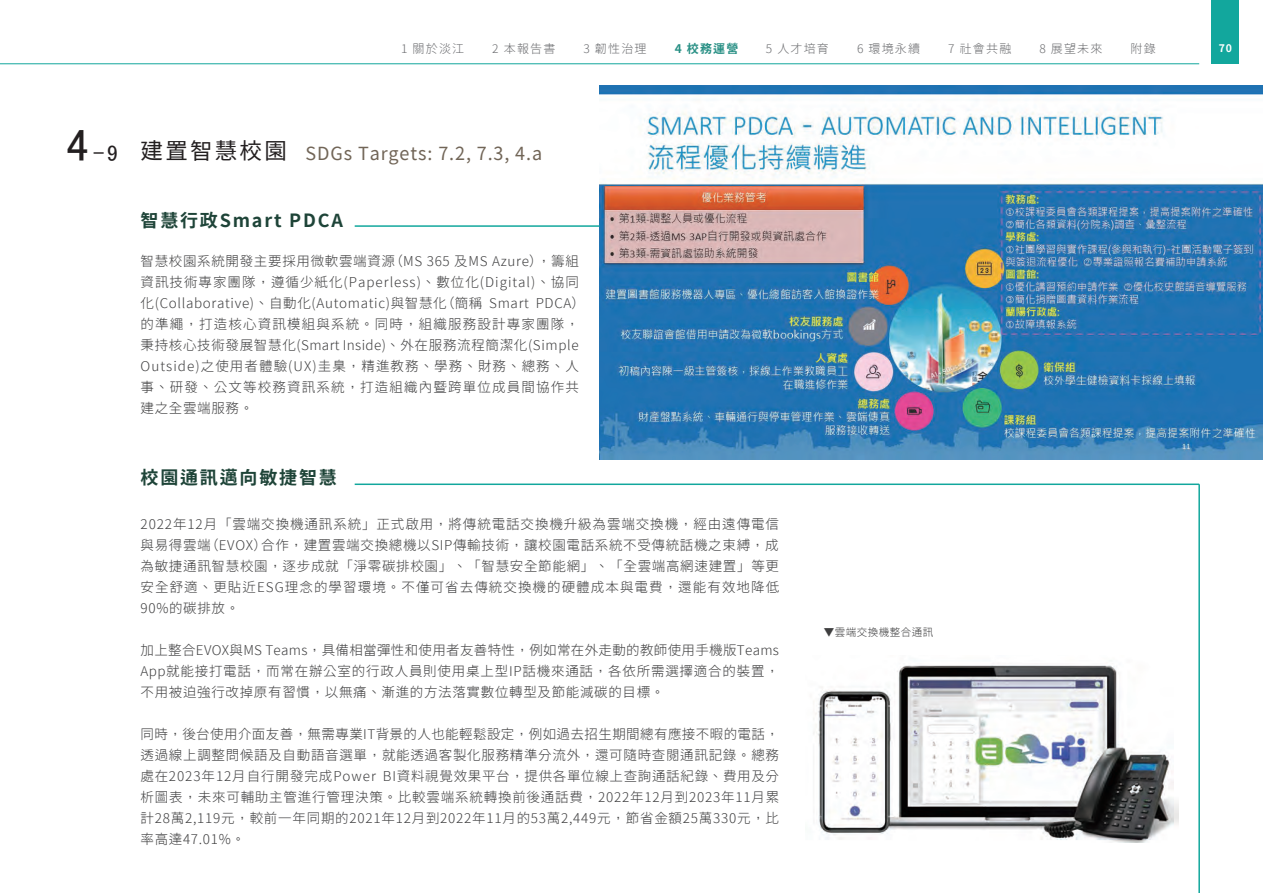
<style>
.page{position:relative;width:1263px;height:893px;background:#fff}
.page>*{position:absolute;margin:0;border:0;box-sizing:border-box;transform-origin:0 0}
.t1{font:18px "Taipei Sans TC Beta";letter-spacing:.05em;color:#716557}
.t2{font:700 18px "Taipei Sans TC Beta";letter-spacing:.1em;color:#1e4438}
.t3{font:300 13.5px/21px "Taipei Sans TC Beta";letter-spacing:.055em;color:#3e3e3f;text-align:justify}
.t4{font:300 12px "Taipei Sans TC Beta";letter-spacing:.1em;color:#6c6d70}
.t5{font:700 12px "Taipei Sans TC Beta";color:#299085}
.t6{font:300 10.5px "Taipei Sans TC Beta";letter-spacing:.05em;color:#3e3e3f}
.t7{font:700 10.5px "Taipei Sans TC Beta";color:#fff}
.s1{font-family:"MS P Gothic";font-size:45px;color:#231f20}
.s2{font-family:"MS P Gothic";font-size:22.5px;color:#231f20}
.s3{font-size:22.5px;color:#231f20}
</style>
<div class="page">
<hr style="left:0;top:63px;width:1199px;height:1px;background:#12a79d">
<div style="left:1212px;top:0;width:27px;height:64px;background:#12a79d"></div>
<img style="left:600px;top:86px;width:663px;height:373px">
<hr style="left:355px;top:225px;width:244px;height:2px;background:#12a79d">
<hr style="left:355px;top:483px;width:844px;height:2px;background:#12a79d">
<img style="left:813px;top:665px;width:365px;height:177px">
<hr style="left:1198px;top:484px;width:2px;height:409px;background:#12a79d">
<p class="t4" style="left:401px;top:42px;width:65px">1 關於淡江</p>
<p class="t4" style="left:492px;top:42px;width:65px">2 本報告書</p>
<p class="t4" style="left:583px;top:42px;width:65px">3 韌性治理</p>
<p class="t5" style="left:675px;top:42px;width:65px">4 校務運營</p>
<p class="t4" style="left:766px;top:42px;width:65px">5 人才培育</p>
<p class="t4" style="left:857px;top:42px;width:65px">6 環境永續</p>
<p class="t4" style="left:948px;top:42px;width:65px">7 社會共融</p>
<p class="t4" style="left:1039px;top:42px;width:65px">8 展望未來</p>
<p class="t4" style="left:1130px;top:42px;width:27px">附錄</p>
<p class="t7" style="left:1219px;top:42px;width:15px">70</p>
<h1 class="t1" style="left:66px;top:143px;width:477px"><span class="s1">4</span><span class="s2">-9</span> <span class="s3">建置智慧校園</span> SDGs Targets: 7.2, 7.3, 4.a</h1>
<h1 class="t2" style="left:141px;top:210px;width:204px">智慧行政Smart PDCA</h1>
<p class="t3" style="left:141px;top:251px;width:446px;text-align:left">智慧校園系統開發主要採用微軟雲端資源（MS 365 及MS Azure），籌組資訊技術專家團隊，遵循少紙化(Paperless)、數位化(Digital)、協同化(Collaborative)、自動化(Automatic)與智慧化（簡稱 Smart PDCA）的準繩，打造核心資訊模組與系統。同時，組織服務設計專家團隊，秉持核心技術發展智慧化(Smart Inside)、外在服務流程簡潔化(Simple Outside)之使用者體驗(UX)圭臬，精進教務、學務、財務、總務、人事、研發、公文等校務資訊系統，打造組織內暨跨單位成員間協作共建之全雲端服務。</p>
<h1 class="t2" style="left:141px;top:467px;width:198px">校園通訊邁向敏捷智慧</h1>
<p class="t3" style="left:141px;top:513px;width:640px">2022年12月「雲端交換機通訊系統」正式啟用，將傳統電話交換機升級為雲端交換機，經由遠傳電信與易得雲端（EVOX）合作，建置雲端交換總機以SIP傳輸技術，讓校園電話系統不受傳統話機之束縛，成為敏捷通訊智慧校園，逐步成就「淨零碳排校園」、「智慧安全節能網」、「全雲端高網速建置」等更安全舒適、更貼近ESG理念的學習環境。不僅可省去傳統交換機的硬體成本與電費，還能有效地降低90%的碳排放。</p>
<p class="t3" style="left:141px;top:639px;width:640px">加上整合EVOX與MS Teams，具備相當彈性和使用者友善特性，例如常在外走動的教師使用手機版Teams App就能接打電話，而常在辦公室的行政人員則使用桌上型IP話機來通話，各依所需選擇適合的裝置，不用被迫強行改掉原有習慣，以無痛、漸進的方法落實數位轉型及節能減碳的目標。</p>
<p class="t3" style="left:141px;top:723px;width:640px">同時，後台使用介面友善，無需專業IT背景的人也能輕鬆設定，例如過去招生期間總有應接不暇的電話，透過線上調整問候語及自動語音選單，就能透過客製化服務精準分流外，還可隨時查閱通訊記錄。總務處在2023年12月自行開發完成Power BI資料視覺效果平台，提供各單位線上查詢通話紀錄、費用及分析圖表，未來可輔助主管進行管理決策。比較雲端系統轉換前後通話費，2022年12月到2023年11月累計28萬2,119元，較前一年同期的2021年12月到2022年11月的53萬2,449元，節省金額25萬330元，比率高達47.01%。</p>
<p class="t6" style="left:824px;top:626px;width:111px">▼雲端交換機整合通訊</p>
</div>
